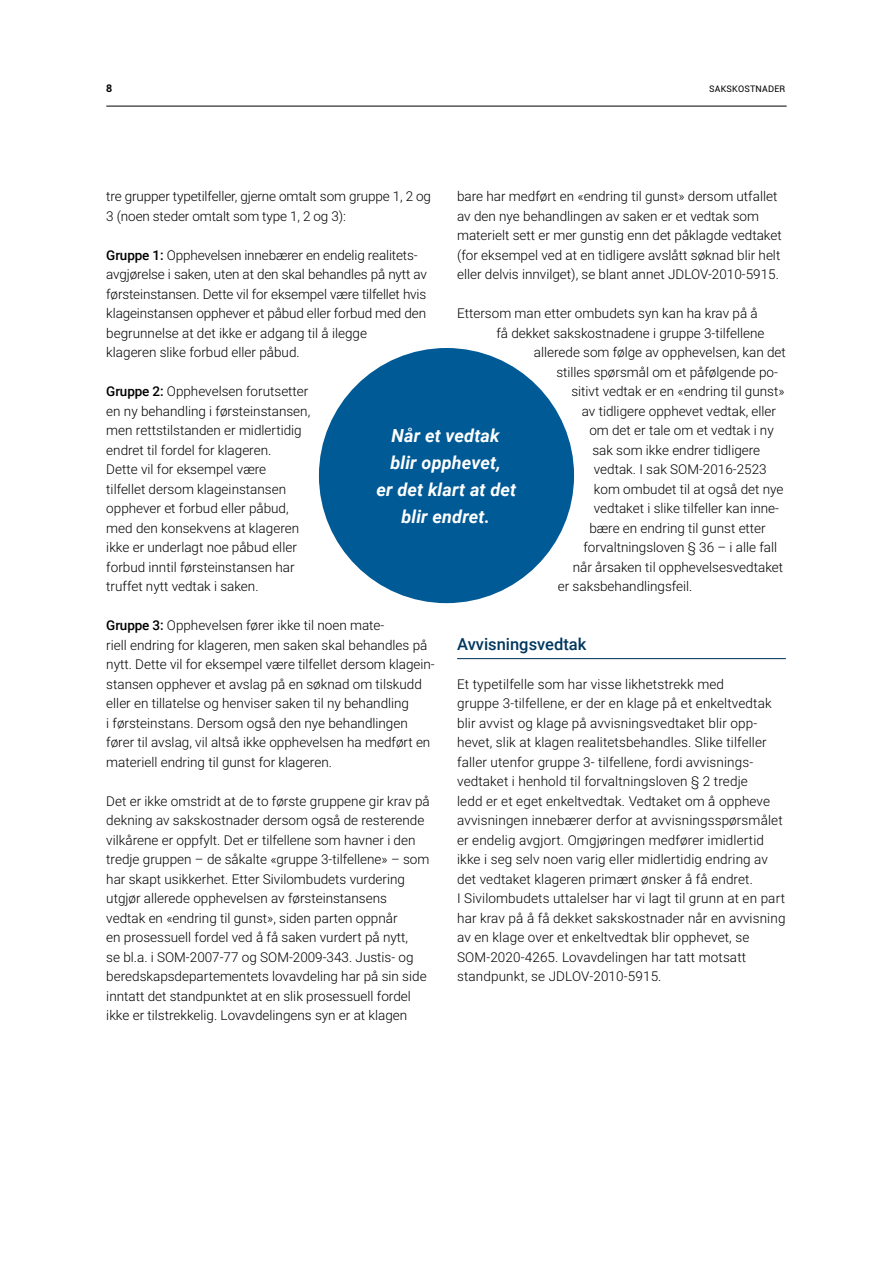
<style>
.page{position:relative;width:893px;height:1263px;background:#fff}
.page>*{position:absolute;margin:0;border:0;box-sizing:border-box;transform-origin:0 0}
.t1{font:italic 700 18px/27px "Roboto";letter-spacing:.01em;color:#fff;text-align:center}
.t2{font:500 16.5px "Roboto";color:#00375e}
.brødtekst{font:300 13.5px/19.5px "Roboto";color:#000}
.t3{font:700 10.5px "Roboto";color:#000}
.t4{font:9px "Roboto";letter-spacing:.02em;color:#000}
.s1{font-weight:500}
</style>
<div class="page">
<hr style="left:106px;top:106px;width:681px;height:1px;background:#000">
<hr style="left:457px;top:658px;width:329px;height:1px;background:#00375e">
<div style="left:319px;top:348px;width:255px;height:255px;background:#005a96;border-radius:50%"></div>
<p class="t3" style="left:106px;top:81px;width:8px">8</p>
<p class="t4" style="left:709px;top:83px;width:78px">SAKSKOSTNADER</p>
<p class="brødtekst" style="left:106px;top:186px;width:326px">tre grupper typetilfeller, gjerne omtalt som gruppe 1, 2 og<br>3 (noen steder omtalt som type 1, 2 og 3):</p>
<p class="brødtekst" style="left:106px;top:244px;width:322px"><span class="s1">Gruppe 1:</span> Opphevelsen innebærer en endelig realitets&shy;avgjørelse i saken, uten at den skal behandles på nytt av førsteinstansen. Dette vil for eksempel være tilfellet hvis klageinstansen opphever et påbud eller forbud med den begrunnelse at det ikke er adgang til å ilegge<br>klageren slike forbud eller påbud.</p>
<p class="brødtekst" style="left:106px;top:381px;width:205px"><span class="s1">Gruppe 2:</span> Opphevelsen forutsetter en ny behandling i førsteinstansen, men rettstilstanden er midlertidig endret til fordel for klageren.<br>Dette vil for eksempel være<br>tilfellet dersom klageinstansen opphever et forbud eller påbud, med den konsekvens at klageren ikke er underlagt noe påbud eller forbud inntil førsteinstansen har truffet nytt vedtak i saken.</p>
<p class="brødtekst" style="left:106px;top:615px;width:330px"><span class="s1">Gruppe 3:</span> Opphevelsen fører ikke til noen mate-<br>riell endring for klageren, men saken skal behandles på nytt. Dette vil for eksempel være tilfellet dersom klagein&shy;stansen opphever et avslag på en søknad om tilskudd eller en tillatelse og henviser saken til ny behandling<br>i førsteinstans. Dersom også den nye behandlingen fører til avslag, vil altså ikke opphevelsen ha medført en materiell endring til gunst for klageren.</p>
<p class="brødtekst" style="left:106px;top:790px;width:325px">Det er ikke omstridt at de to første gruppene gir krav på dekning av sakskostnader dersom også de resterende vilkårene er oppfylt. Det er tilfellene som havner i den tredje gruppen – de såkalte «gruppe 3-tilfellene» – som har skapt usikkerhet. Etter Sivilombudets vurdering utgjør allerede opphevelsen av førsteinstansens<br>vedtak en «endring til gunst», siden parten oppnår<br>en prosessuell fordel ved å få saken vurdert på nytt,<br>se bl.a. i SOM-2007-77 og SOM-2009-343. Justis- og beredskapsdepartementets lovavdeling har på sin side inntatt det standpunktet at en slik prosessuell fordel ikke er tilstrekkelig. Lovavdelingens syn er at klagen</p>
<p class="brødtekst" style="left:457px;top:186px;width:326px">bare har medført en «endring til gunst» dersom utfallet av den nye behandlingen av saken er et vedtak som materielt sett er mer gunstig enn det påklagde vedtaket (for eksempel ved at en tidligere avslått søknad blir helt eller delvis innvilget), se blant annet JDLOV-2010-5915.</p>
<p class="brødtekst" style="left:457px;top:303px;width:302px">Ettersom man etter ombudets syn kan ha krav på å</p>
<p class="brødtekst" style="left:496px;top:322px;width:270px">få dekket sakskostnadene i gruppe 3-tilfellene</p>
<p class="brødtekst" style="left:534px;top:342px;width:254px">allerede som følge av opphevelsen, kan det</p>
<p class="brødtekst" style="left:556px;top:361px;width:223px">stilles spørsmål om et påfølgende po-</p>
<p class="brødtekst" style="left:571px;top:381px;width:215px">sitivt vedtak er en «endring til gunst»</p>
<p class="brødtekst" style="left:582px;top:400px;width:196px">av tidligere opphevet vedtak, eller</p>
<p class="brødtekst" style="left:589px;top:420px;width:186px">om det er tale om et vedtak i ny</p>
<p class="brødtekst" style="left:592px;top:439px;width:169px">sak som ikke endrer tidligere</p>
<p class="brødtekst" style="left:594px;top:459px;width:174px">vedtak. I sak SOM-2016-2523</p>
<p class="brødtekst" style="left:594px;top:478px;width:191px">kom ombudet til at også det nye</p>
<p class="brødtekst" style="left:594px;top:498px;width:187px">vedtaket i slike tilfeller kan inne-</p>
<p class="brødtekst" style="left:589px;top:517px;width:178px">bære en endring til gunst etter</p>
<p class="brødtekst" style="left:583px;top:537px;width:195px">forvaltningsloven § 36 – i alle fall</p>
<p class="brødtekst" style="left:573px;top:556px;width:212px">når årsaken til opphevelsesvedtaket</p>
<p class="brødtekst" style="left:558px;top:576px;width:136px">er saksbehandlingsfeil.</p>
<h1 class="t1" style="left:376px;top:421px;width:141px">Når et vedtak<br>blir opphevet,<br>er det klart at det blir endret.</h1>
<h2 class="t2" style="left:457px;top:632px;width:131px">Avvisningsvedtak</h2>
<p class="brødtekst" style="left:457px;top:673px;width:330px">Et typetilfelle som har visse likhetstrekk med<br>gruppe 3---tilfellene, er der en klage på et enkeltvedtak blir avvist og klage på avvisningsvedtaket blir opp&shy;hevet, slik at klagen realitetsbehandles. Slike tilfeller faller utenfor gruppe 3- tilfellene, fordi avvisnings&shy;vedtaket i henhold til forvaltningsloven § 2 tredje<br>ledd er et eget enkeltvedtak. Vedtaket om å oppheve avvisningen innebærer derfor at avvisningsspørsmålet er endelig avgjort. Omgjøringen medfører imidlertid ikke i seg selv noen varig eller midlertidig endring av det vedtaket klageren primært ønsker å få endret.<br>I Sivilombudets uttalelser har vi lagt til grunn at en part har krav på å få dekket sakskostnader når en avvisning av en klage over et enkeltvedtak blir opphevet, se SOM-2020-4265. Lovavdelingen har tatt motsatt standpunkt, se JDLOV-2010-5915.</p>
</div>
